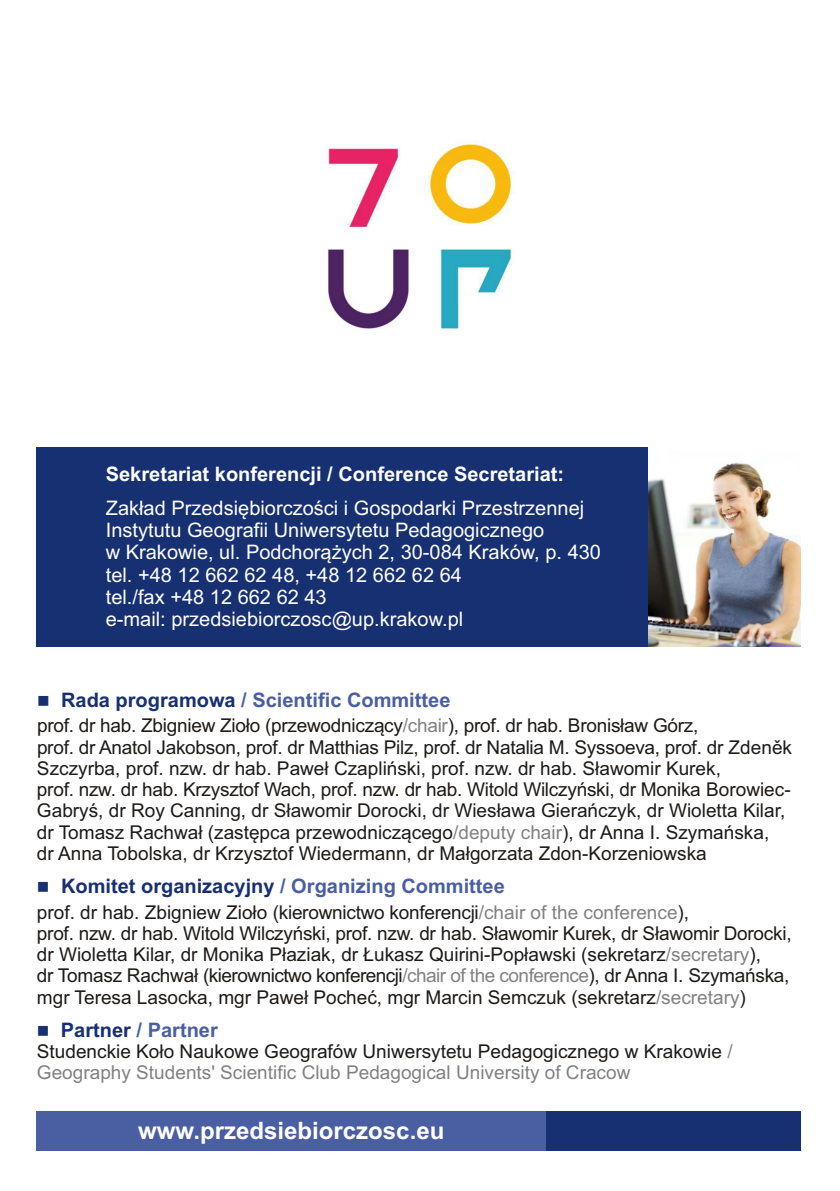
<style>
.page{position:relative;width:840px;height:1191px;background:#fff}
.page>*{position:absolute;margin:0;border:0;box-sizing:border-box;transform-origin:0 0}
.t1{font:700 24px "Arial";color:#fefefe}
.t2{font:20px/22.4px "Arial";color:#fefefe}
.t3{font:700 20px "Arial";color:#4a5fa1}
.t4{font:700 20px "Arial";color:#fefefe}
.t5{font:700 20px "Arial";color:#173071}
.t6{font:19px/21.2px "Arial";color:#1e1a16}
.s1{color:#173071}
.s2{color:#828180}
.s3{color:#4a5fa1}
</style>
<div class="page">
<div style="left:545px;top:1110px;width:254px;height:40px;background:#173071"></div>
<div style="left:37px;top:1110px;width:508px;height:40px;background:#4a5fa1"></div>
<div style="left:37px;top:447px;width:611px;height:199px;background:#173071"></div>
<img style="left:648px;top:462px;width:151px;height:184px">
<img style="left:326px;top:141px;width:189px;height:191px">
<p class="t4" style="left:106px;top:466px;width:459px">Sekretariat konferencji / Conference Secretariat:</p>
<p class="t2" style="left:106px;top:498px;width:496px">Zakład Przedsiębiorczości i Gospodarki Przestrzennej Instytutu Geografii Uniwersytetu Pedagogicznego<br>w Krakowie, ul. Podchorążych 2, 30-084 Kraków, p. 430 tel. +48 12 662 62 48, +48 12 662 62 64<br>tel./fax +48 12 662 62 43<br>e-mail: przedsiebiorczosc@up.krakow.pl</p>
<p class="t3" style="left:37px;top:692px;width:414px"><span class="s1">■ Rada programowa</span> / Scientific Committee</p>
<p class="t6" style="left:37px;top:717px;width:756px">prof. dr hab. Zbigniew Zioło (przewodniczący<span class="s2">/chair</span>), prof. dr hab. Bronisław Górz,<br>prof. dr Anatol Jakobson, prof. dr Matthias Pilz, prof. dr Natalia M. Syssoeva, prof. dr Zdeněk Szczyrba, prof. nzw. dr hab. Paweł Czapliński, prof. nzw. dr hab. Sławomir Kurek,<br>prof. nzw. dr hab. Krzysztof Wach, prof. nzw. dr hab. Witold Wilczyński, dr Monika Borowiec-Gabryś, dr Roy Canning, dr Sławomir Dorocki, dr Wiesława Gierańczyk, dr Wioletta Kilar, dr Tomasz Rachwał (zastępca przewodniczącego<span class="s2">/deputy chair</span>), dr Anna I. Szymańska,<br>dr Anna Tobolska, dr Krzysztof Wiedermann, dr Małgorzata Zdon-Korzeniowska</p>
<p class="t5" style="left:37px;top:878px;width:469px">■ Komitet organizacyjny <span class="s3">/ Organizing Committee</span></p>
<p class="t6" style="left:37px;top:903px;width:755px">prof. dr hab. Zbigniew Zioło (kierownictwo konferencji<span class="s2">/chair of the conference</span>),<br>prof. nzw. dr hab. Witold Wilczyński, prof. nzw. dr hab. Sławomir Kurek, dr Sławomir Dorocki, dr Wioletta Kilar, dr Monika Płaziak, dr Łukasz Quirini-Popławski (sekretarz<span class="s2">/secretary</span>),<br>dr Tomasz Rachwał (kierownictwo konferencji<span class="s2">/chair of the conference</span>), dr Anna I. Szymańska, mgr Teresa Lasocka, mgr Paweł Pocheć, mgr Marcin Semczuk (sekretarz<span class="s2">/secretary</span>)</p>
<p class="t3" style="left:37px;top:1022px;width:182px"><span class="s1">■ Partner</span> / Partner</p>
<p class="t6" style="left:37px;top:1042px;width:696px">Studenckie Koło Naukowe Geografów Uniwersytetu Pedagogicznego w Krakowie <span class="s2">/<br>Geography Students' Scientific Club Pedagogical University of Cracow</span></p>
<p class="t1" style="left:138px;top:1121px;width:307px">www.przedsiebiorczosc.eu</p>
</div>
